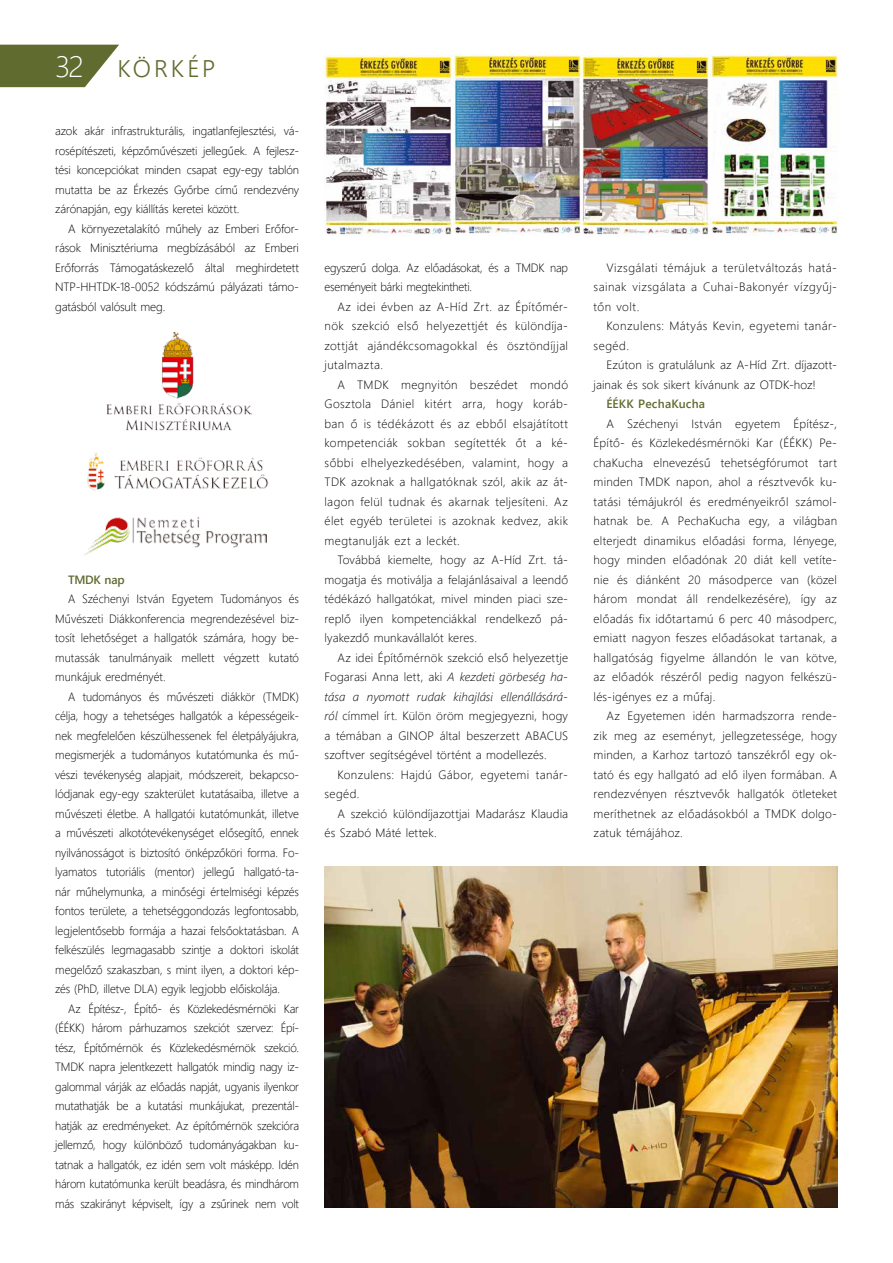
<style>
.page{position:relative;width:893px;height:1263px;background:#fff}
.page>*{position:absolute;margin:0;border:0;box-sizing:border-box;transform-origin:0 0}
.t1{font:24px "Webly Sleek UI Semilight";letter-spacing:.125em;color:#5f6b2f}
.t2{font:12px/19.5px "Webly Sleek UI Light";letter-spacing:.01em;color:#000;text-align:justify}
.t3{font:12px/19.5px "Webly Sleek UI Light";letter-spacing:.01em;color:#000;text-align:justify;scale:.96 1}
.t4{font:12px/19.5px "Webly Sleek UI Light";letter-spacing:-.02em;color:#000;scale:.96 1}
.t5{font:12px/19.5px "Webly Sleek UI Light";letter-spacing:.04em;color:#000}
.t6{font:12px/19.5px "Webly Sleek UI Light";letter-spacing:.03em;color:#000}
.t7{font:12px "Webly Sleek UI Semibold";letter-spacing:.005em;color:#5f6b2f}
.t8{font:11.7px/19.5px "Webly Sleek UI Light";letter-spacing:-.015em;color:#000}
.s1{font-family:"Webly Sleek UI Light";font-size:30px;color:#fff}
.s2{font-style:italic}
</style>
<div class="page">
<img style="left:84px;top:518px;width:183px;height:37px">
<img style="left:87px;top:452px;width:182px;height:39px">
<img style="left:106px;top:332px;width:146px;height:99px">
<img style="left:325px;top:866px;width:512px;height:342px">
<img style="left:325px;top:55px;width:513px;height:181px">
<svg style="left:0;top:45px;width:119px;height:42px;background:#75804c"></svg>
<h1 class="t1" style="left:55px;top:50px;width:162px"><span class="s1">32</span> KÖRKÉP</h1>
<p class="t8" style="left:55px;top:121px;width:245px">azok akár infrastrukturális, ingatlanfejlesztési, vá&shy;rosépítészeti, képzőművészeti jellegűek. A fejlesz&shy;tési koncepciókat minden csapat egy-egy tablón mutatta be az Érkezés Győrbe című rendezvény zárónapján, egy kiállítás keretei között.</p>
<p class="t2" style="left:55px;top:218px;width:245px;text-indent:13px">A környezetalakító műhely az Emberi Erőfor&shy;rások Minisztériuma megbízásából az Emberi Erőforrás Támogatáskezelő által meghirdetett NTP-HHTDK-18-0052 kódszámú pályázati támo&shy;gatásból valósult meg.</p>
<p class="t7" style="left:68px;top:570px;width:58px">TMDK nap</p>
<p class="t3" style="left:55px;top:589px;width:255px;text-indent:13px">A Széchenyi István Egyetem Tudományos és Művészeti Diákkonferencia megrendezésével biz&shy;tosít lehetőséget a hallgatók számára, hogy be&shy;mutassák tanulmányaik mellett végzett kutató munkájuk eredményét.</p>
<p class="t3" style="left:55px;top:686px;width:255px;text-indent:13px">A tudományos és művészeti diákkör (TMDK) célja, hogy a tehetséges hallgatók a képességeik&shy;nek megfelelően készülhessenek fel életpályájukra, megismerjék a tudományos kutatómunka és mű&shy;vészi tevékenység alapjait, módszereit, bekapcso&shy;lódjanak egy-egy szakterület kutatásaiba, illetve a művészeti életbe. A hallgatói kutatómunkát, illetve a művészeti alkotótevékenységet elősegítő, ennek nyilvánosságot is biztosító önképzőköri forma. Fo&shy;lyamatos tutoriális (mentor) jellegű hallgató-ta&shy;nár műhelymunka, a minőségi értelmiségi képzés fontos területe, a tehetséggondozás legfontosabb, legjelentősebb formája a hazai felsőoktatásban. A felkészülés legmagasabb szintje a doktori iskolát megelőző szakaszban, s mint ilyen, a doktori kép&shy;zés (PhD, illetve DLA) egyik legjobb előiskolája.</p>
<p class="t3" style="left:55px;top:998px;width:255px;text-indent:13px">Az Építész-, Építő- és Közlekedésmérnöki Kar (ÉÉKK) három párhuzamos szekciót szervez: Épí&shy;tész, Építőmérnök és Közlekedésmérnök szekció.<br>TMDK napra jelentkezett hallgatók mindig nagy iz&shy;galommal várják az előadás napját, ugyanis ilyenkor mutathatják be a kutatási munkájukat, prezentál&shy;hatják az eredményeket. Az építőmérnök szekcióra jellemző, hogy különböző tudományágakban ku&shy;tatnak a hallgatók, ez idén sem volt másképp. Idén három kutatómunka került beadásra, és mindhárom más szakirányt képviselt, így a zsűrinek nem volt</p>
<p class="t4" style="left:325px;top:257px;width:255px">egyszerű dolga. Az előadásokat, és a TMDK nap eseményeit bárki megtekintheti.</p>
<p class="t2" style="left:325px;top:296px;width:245px;text-indent:13px">Az idei évben az A-Híd Zrt. az Építőmér&shy;nök szekció első helyezettjét és különdíja&shy;zottját ajándékcsomagokkal és ösztöndíjjal jutalmazta.</p>
<p class="t2" style="left:325px;top:374px;width:245px;text-indent:13px">A TMDK megnyitón beszédet mondó Gosztola Dániel kitért arra, hogy koráb&shy;ban ő is tédékázott és az ebből elsajátított kompetenciák sokban segítették őt a ké&shy;sőbbi elhelyezkedésében, valamint, hogy a TDK azoknak a hallgatóknak szól, akik az át&shy;lagon felül tudnak és akarnak teljesíteni. Az élet egyéb területei is azoknak kedvez, akik megtanulják ezt a leckét.</p>
<p class="t2" style="left:325px;top:550px;width:245px;text-indent:13px">Továbbá kiemelte, hogy az A-Híd Zrt. tá&shy;mogatja és motiválja a felajánlásaival a leendő tédékázó hallgatókat, mivel minden piaci sze&shy;replő ilyen kompetenciákkal rendelkező pá&shy;lyakezdő munkavállalót keres.</p>
<p class="t2" style="left:325px;top:647px;width:245px;text-indent:13px">Az idei Építőmérnök szekció első helyezettje Fogarasi Anna lett, aki <span class="s2">A kezdeti görbeség ha&shy;tása a nyomott rudak kihajlási ellenállásárá&shy;ról</span> címmel írt. Külön öröm megjegyezni, hogy a témában a GINOP által beszerzett ABACUS szoftver segítségével történt a modellezés.</p>
<p class="t6" style="left:325px;top:764px;width:245px;text-indent:13px">Konzulens: Hajdú Gábor, egyetemi tanár&shy;segéd.</p>
<p class="t2" style="left:325px;top:803px;width:245px;text-indent:13px">A szekció különdíjazottjai Madarász Klaudia és Szabó Máté lettek.</p>
<p class="t2" style="left:594px;top:257px;width:245px;text-indent:13px">Vizsgálati témájuk a területváltozás hatá&shy;sainak vizsgálata a Cuhai-Bakonyér vízgyűj&shy;tőn volt.</p>
<p class="t5" style="left:594px;top:316px;width:245px;text-indent:13px">Konzulens: Mátyás Kevin, egyetemi tanár&shy;segéd.</p>
<p class="t2" style="left:594px;top:355px;width:245px;text-indent:13px">Ezúton is gratulálunk az A-Híd Zrt. díjazott&shy;jainak és sok sikert kívánunk az OTDK-hoz!</p>
<p class="t7" style="left:606px;top:395px;width:100px">ÉÉKK PechaKucha</p>
<p class="t2" style="left:594px;top:413px;width:245px;text-indent:13px">A Széchenyi István egyetem Építész-, Építő- és Közlekedésmérnöki Kar (ÉÉKK) Pe&shy;chaKucha elnevezésű tehetségfórumot tart minden TMDK napon, ahol a résztvevők ku&shy;tatási témájukról és eredményeikről számol&shy;hatnak be. A PechaKucha egy, a világban elterjedt dinamikus előadási forma, lényege, hogy minden előadónak 20 diát kell vetíte&shy;nie és diánként 20 másodperce van (közel három mondat áll rendelkezésére), így az előadás fix időtartamú 6 perc 40 másodperc, emiatt nagyon feszes előadásokat tartanak, a hallgatóság figyelme állandón le van kötve, az előadók részéről pedig nagyon felkészü&shy;lés-igényes ez a műfaj.</p>
<p class="t2" style="left:594px;top:706px;width:245px;text-indent:13px">Az Egyetemen idén harmadszorra rende&shy;zik meg az eseményt, jellegzetessége, hogy minden, a Karhoz tartozó tanszékről egy ok&shy;tató és egy hallgató ad elő ilyen formában. A rendezvényen résztvevők hallgatók ötleteket meríthetnek az előadásokból a TMDK dolgo&shy;zatuk témájához.</p>
</div>
